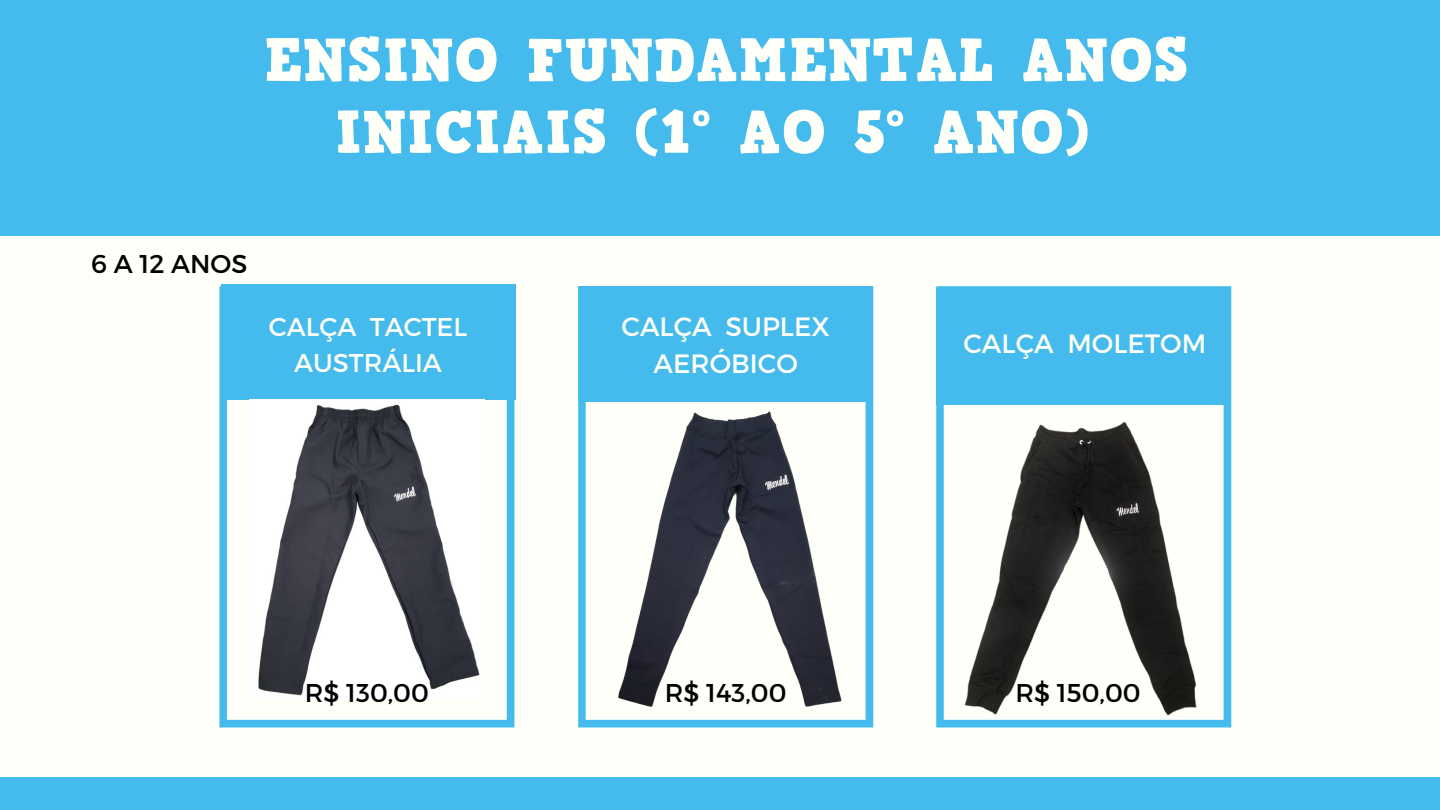
<style>
.page{position:relative;width:1440px;height:810px;background:#44bbec}
.page>*{position:absolute;margin:0;border:0;box-sizing:border-box;transform-origin:0 0}
.t1{font:60px/72px "HVD Comic Serif Pro";letter-spacing:.02em;color:#fefff8;text-align:center}
.t2{font:26.5px/36.8px "Montserrat";color:#fefff8;text-align:center}
.t3{font:25.7px "Montserrat";color:#000}
.t4{font:25.7px/36px "Montserrat";color:#fefff8;text-align:center}
</style>
<div class="page">
<div style="left:0;top:237px;width:1440px;height:540px;background:#fefff8"></div>
<svg style="left:219px;top:286px;width:295px;height:442px"></svg>
<svg style="left:578px;top:402px;width:295px;height:326px"></svg>
<div style="left:221px;top:284px;width:295px;height:116px;background:#44bbec"></div>
<div style="left:578px;top:286px;width:295px;height:116px;background:#44bbec"></div>
<img style="left:249px;top:400px;width:236px;height:300px">
<img style="left:590px;top:402px;width:265px;height:326px">
<svg style="left:936px;top:286px;width:295px;height:442px"></svg>
<div style="left:936px;top:290px;width:295px;height:115px;background:#44bbec"></div>
<img style="left:951px;top:405px;width:266px;height:323px">
<p class="t1" style="left:263px;top:24px;width:926px">ENSINO FUNDAMENTAL ANOS<br>INICIAIS (1º AO 5º ANO)</p>
<p class="t3" style="left:91px;top:247px;width:158px">6 A 12 ANOS</p>
<p class="t4" style="left:269px;top:308px;width:200px">CALÇA TACTEL<br>AUSTRÁLIA</p>
<p class="t2" style="left:622px;top:307px;width:210px">CALÇA SUPLEX<br>AERÓBICO</p>
<p class="t2" style="left:964px;top:324px;width:244px">CALÇA MOLETOM</p>
<p class="t3" style="left:305px;top:676px;width:125px">R$ 130,00</p>
<p class="t3" style="left:665px;top:676px;width:123px">R$ 143,00</p>
<p class="t3" style="left:1016px;top:676px;width:126px">R$ 150,00</p>
</div>
